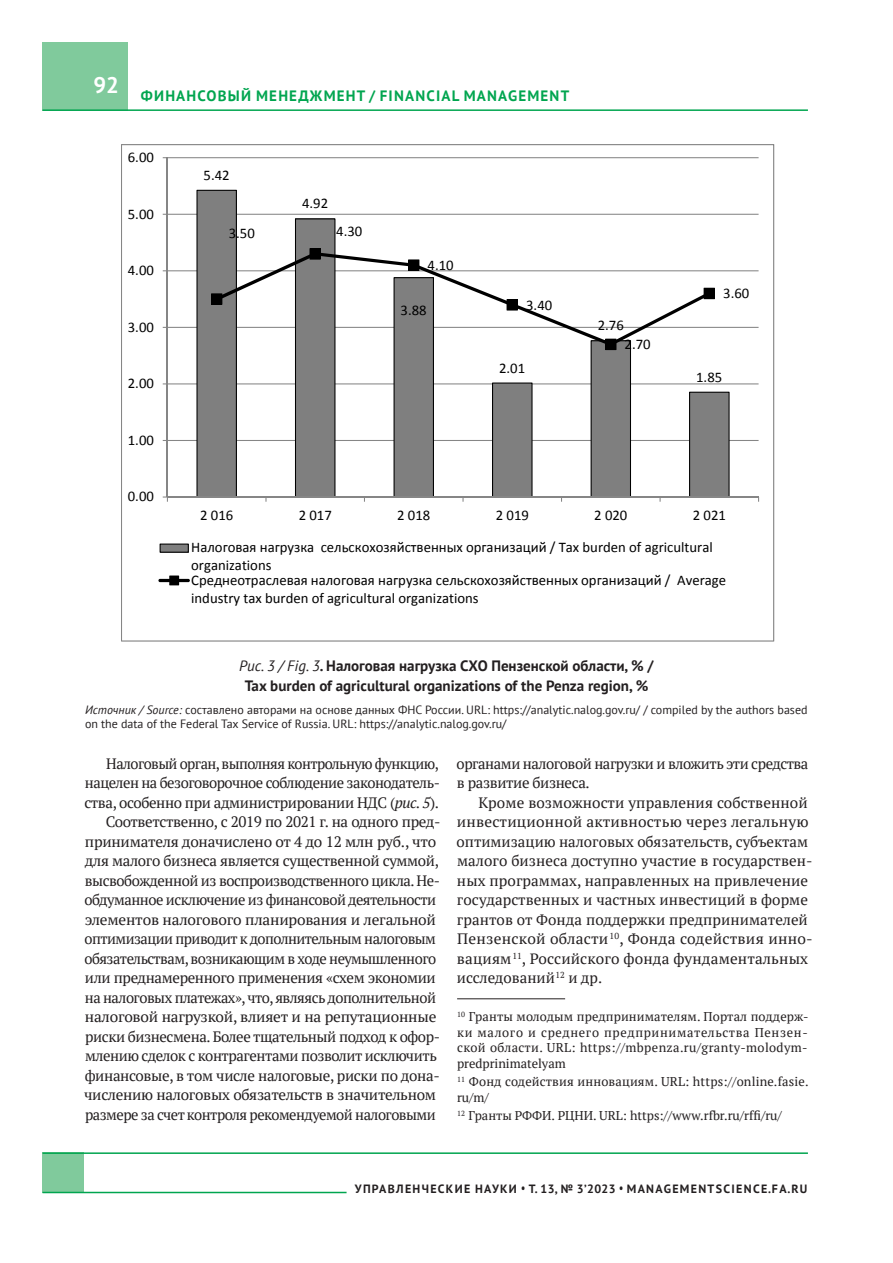
<style>
.page{position:relative;width:893px;height:1263px;background:#fff}
.page>*{position:absolute;margin:0;border:0;box-sizing:border-box;transform-origin:0 0}
.t1{font:700 22.5px "PT Sans";color:#fff}
.t2{font:15px/19.5px "PT Serif";letter-spacing:-.025em;color:#231f20}
.t3{font:15px/19.5px "PT Serif";letter-spacing:.005em;color:#231f20}
.t4{font:700 15px/19.5px "PT Sans";color:#231f20;text-align:center}
.t5{font:700 15px "PT Sans";letter-spacing:.08em;color:#00a54f}
.t6{font:14.7px/32px "Calibri";color:#000}
.t7{font:12.75px/15.8px "PT Serif";letter-spacing:.01em;color:#231f20;text-align:justify}
.t8{font:12px/14.4px "PT Sans";color:#231f20}
.t9{font:700 12px "PT Sans";letter-spacing:.11em;color:#231f20}
.s1{font-weight:400;font-style:italic}
.s2{font-style:italic}
</style>
<div class="page">
<div style="left:43px;top:43px;width:85px;height:68px;background:#80ca9c"></div>
<hr style="left:43px;top:109px;width:765px;height:2px;background:#00a54f">
<div style="left:43px;top:1152px;width:41px;height:41px;background:#80ca9c"></div>
<hr style="left:43px;top:1152px;width:765px;height:2px;background:#00a54f">
<hr style="left:43px;top:1192px;width:304px;height:1px;background:#00a54f">
<hr style="left:457px;top:998px;width:108px;height:1px;background:#231f20">
<svg style="left:121px;top:145px;width:653px;height:497px"></svg>
<h1 class="t1" style="left:94px;top:70px;width:27px">92</h1>
<p class="t5" style="left:141px;top:86px;width:249px">ФИНАНСОВЫЙ МЕНЕДЖМЕНТ / FINANCIA</p>
<p class="t5" style="left:452px;top:86px;width:24px">L MANAGEMENT</p>
<p class="t6" style="left:128px;top:141px;width:28px">6.00</p>
<p class="t6" style="left:128px;top:198px;width:28px">5.00</p>
<p class="t6" style="left:128px;top:254px;width:28px">4.00</p>
<p class="t6" style="left:128px;top:311px;width:28px">3.00</p>
<p class="t6" style="left:128px;top:367px;width:28px">2.00</p>
<p class="t6" style="left:128px;top:424px;width:28px">1.00</p>
<p class="t6" style="left:128px;top:480px;width:28px">0.00</p>
<p class="t6" style="left:204px;top:159px;width:28px">5.42</p>
<p class="t6" style="left:302px;top:188px;width:28px">4.92</p>
<p class="t6" style="left:229px;top:217px;width:28px">3.50</p>
<p class="t6" style="left:336px;top:215px;width:28px">4.30</p>
<p class="t6" style="left:428px;top:249px;width:28px">4.10</p>
<p class="t6" style="left:401px;top:295px;width:28px">3.88</p>
<p class="t6" style="left:526px;top:289px;width:28px">3.40</p>
<p class="t6" style="left:499px;top:352px;width:28px">2.01</p>
<p class="t6" style="left:598px;top:309px;width:28px">2.76</p>
<p class="t6" style="left:625px;top:329px;width:28px">2.70</p>
<p class="t6" style="left:723px;top:278px;width:28px">3.60</p>
<p class="t6" style="left:696px;top:361px;width:28px">1.85</p>
<p class="t6" style="left:191px;top:500px;width:536px;text-indent:502px">2 021<br>Налоговая нагрузка сельскохозяйственных организаций / Tax burden of agricultural</p>
<p class="t6" style="left:191px;top:558px;width:536px;line-height:14.4px">organizations<br>Среднеотраслевая налоговая нагрузка сельскохозяйственных организаций / Average</p>
<p class="t6" style="left:191px;top:582px;width:289px">industry tax burden of agricultural organizations</p>
<p class="t6" style="left:200px;top:500px;width:35px">2 016</p>
<p class="t6" style="left:299px;top:500px;width:35px">2 017</p>
<p class="t6" style="left:397px;top:500px;width:35px">2 018</p>
<p class="t6" style="left:496px;top:500px;width:35px">2 019</p>
<p class="t6" style="left:594px;top:500px;width:35px">2 020</p>
<p class="t4" style="left:239px;top:656px;width:416px"><span class="s1">Рис. 3 / Fig. 3</span>. Налоговая нагрузка СХО Пензенской области, % /<br>Tax burden of agricultural organizations of the Penza region, %</p>
<p class="t8" style="left:85px;top:702px;width:724px"><span class="s2">Источник / Source:</span> составлено авторами на основе данных ФНС России. URL: https://analytic.nalog.gov.ru/ / compiled by the authors based on the data of the Federal Tax Service of Russia. URL: https://analytic.nalog.gov.ru/</p>
<p class="t2" style="left:106px;top:753px;width:334px">Налоговый орган, выполняя контрольную функцию,</p>
<p class="t2" style="left:85px;top:773px;width:356px">нацелен на безоговорочное соблюдение законодатель-</p>
<p class="t2" style="left:85px;top:792px;width:356px">ства, особенно при администрировании НДС (<span class="s2">рис. 5</span>).</p>
<p class="t2" style="left:106px;top:812px;width:336px">Соответственно, с 2019 по 2021 г. на одного пред-</p>
<p class="t2" style="left:85px;top:831px;width:353px">принимателя доначислено от 4 до 12 млн руб., что</p>
<p class="t2" style="left:85px;top:851px;width:356px">для малого бизнеса является существенной суммой,</p>
<p class="t2" style="left:85px;top:870px;width:357px">высвобожденной из воспроизводственного цикла. Не-</p>
<p class="t2" style="left:85px;top:890px;width:353px">обдуманное исключение из финансовой деятельности</p>
<p class="t2" style="left:85px;top:909px;width:353px">элементов налогового планирования и легальной</p>
<p class="t2" style="left:85px;top:929px;width:353px">оптимизации приводит к дополнительным налоговым</p>
<p class="t2" style="left:85px;top:948px;width:353px">обязательствам, возникающим в ходе неумышленного</p>
<p class="t2" style="left:85px;top:968px;width:352px">или преднамеренного применения «схем экономии</p>
<p class="t2" style="left:85px;top:987px;width:353px">на налоговых платежах», что, являясь дополнительной</p>
<p class="t2" style="left:85px;top:1007px;width:353px">налоговой нагрузкой, влияет и на репутационные</p>
<p class="t2" style="left:85px;top:1026px;width:356px">риски бизнесмена. Более тщательный подход к офор-</p>
<p class="t2" style="left:85px;top:1046px;width:353px">млению сделок с контрагентами позволит исключить</p>
<p class="t2" style="left:85px;top:1065px;width:357px">финансовые, в том числе налоговые, риски по дона-</p>
<p class="t2" style="left:84px;top:1085px;width:353px">числению налоговых обязательств в значительном</p>
<p class="t2" style="left:85px;top:1104px;width:352px">размере за счет контроля рекомендуемой налоговыми</p>
<p class="t2" style="left:457px;top:753px;width:353px">органами налоговой нагрузки и вложить эти средства в развитие бизнеса.</p>
<p class="t3" style="left:457px;top:792px;width:358px;text-indent:22px">Кроме возможности управления собственной инвестиционной активностью через легальную оптимизацию налоговых обязательств, субъектам малого бизнеса доступно участие в государствен&shy;ных программах, направленных на привлечение государственных и частных инвестиций в форме грантов от Фонда поддержки предпринимателей Пензенской области<sup>10</sup>, Фонда содействия инно&shy;вациям<sup>11</sup>, Российского фонда фундаментальных исследований<sup>12</sup> и др.</p>
<p class="t7" style="left:457px;top:1008px;width:353px"><sup>10</sup> Гранты молодым предпринимателям. Портал поддерж&shy;ки малого и среднего предпринимательства Пензен&shy;ской области. URL: https://mbpenza.ru/granty-molodym&shy;predprinimatelyam</p>
<p class="t7" style="left:457px;top:1073px;width:353px"><sup>11</sup> Фонд содействия инновациям. URL: https://online.fasie. ru/m/</p>
<p class="t7" style="left:457px;top:1107px;width:326px"><sup>12</sup> Гранты РФФИ. РЦНИ. URL: https://www.rfbr.ru/rffi/ru/</p>
<p class="t9" style="left:355px;top:1181px;width:454px">УПРАВЛЕНЧЕСКИЕ НАУКИ • Т. 13, № 3’2023 • managementscience.fa.ru</p>
</div>
